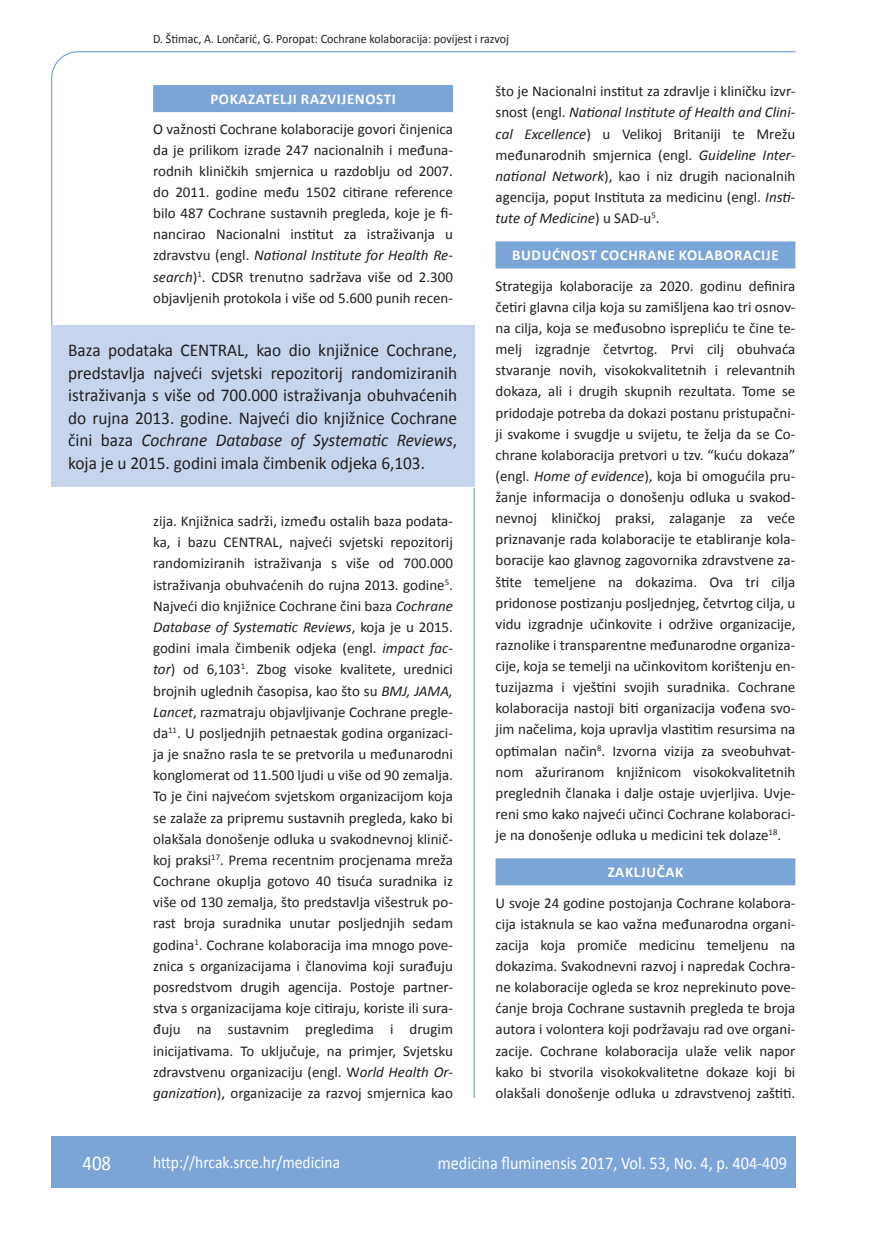
<style>
.page{position:relative;width:872px;height:1234px;background:#fff}
.page>*{position:absolute;margin:0;border:0;box-sizing:border-box;transform-origin:0 0}
.t1{font:21px "Calibri";color:#fff;scale:.9 1}
.t2{font:18px/22.5px "Calibri";color:#231f20;text-align:justify;scale:.96 1}
.t3{font:18px "Calibri";color:#fff;scale:.9 1}
.t4{font:17.25px "Calibri";color:#fff;scale:.9 1}
.t5{font:15px/21.1px "Calibri";color:#231f20;text-align:justify}
.t6{font:700 15px "Calibri";letter-spacing:.04em;color:#fff}
.t7{font:12.75px "Calibri";color:#231f20;scale:.94 1}
.s1{font-style:italic}
</style>
<div class="page">
<svg style="left:51px;top:51px;width:745px;height:275px"></svg>
<hr style="left:473px;top:488px;width:2px;height:609px;background:#7ca5d7">
<div style="left:51px;top:1135px;width:744px;height:51px;background:#7ca5d7"></div>
<div style="left:153px;top:85px;width:300px;height:27px;background:#7ca5d7"></div>
<div style="left:495px;top:241px;width:300px;height:27px;background:#7ca5d7"></div>
<div style="left:495px;top:858px;width:300px;height:27px;background:#7ca5d7"></div>
<div style="left:51px;top:325px;width:423px;height:162px;background:#c6d5ec"></div>
<p class="t7" style="left:153px;top:30px;width:380px">D. Štimac, A. Lončarić, G. Poropat: Cochrane kolaboracija: povijest i razvoj</p>
<p class="t6" style="left:210px;top:90px;width:187px">POKAZATELJI RAZVIJENOSTI</p>
<p class="t5" style="left:153px;top:118px;width:301px">O važnosti Cochrane kolaboracije govori činjenica da je prilikom izrade 247 nacionalnih i međuna&shy;rodnih kliničkih smjernica u razdoblju od 2007. do 2011. godine među 1502 citirane reference bilo 487 Cochrane sustavnih pregleda, koje je fi&shy;nancirao Nacionalni institut za istraživanja u zdravstvu (engl. <span class="s1">National Institute for Health Re&shy;search</span>)<sup>1</sup>. CDSR trenutno sadržava više od 2.300 objavljenih protokola i više od 5.600 punih recen-</p>
<p class="t2" style="left:68px;top:338px;width:407px">Baza podataka CENTRAL, kao dio knjižnice Cochrane, predstavlja najveći svjetski repozitorij randomiziranih istraživanja s više od 700.000 istraživanja obuhvaćenih do rujna 2013. godine. Najveći dio knjižnice Cochrane čini baza <span class="s1">Cochrane Database of Systematic Reviews</span>, koja je u 2015. godini imala čimbenik odjeka 6,103.</p>
<p class="t5" style="left:153px;top:509px;width:301px">zija. Knjižnica sadrži, između ostalih baza podata&shy;ka, i bazu CENTRAL, najveći svjetski repozitorij randomiziranih istraživanja s više od 700.000 istraživanja obuhvaćenih do rujna 2013. godine<sup>5</sup>.<br>Najveći dio knjižnice Cochrane čini baza <span class="s1">Cochrane Database of Systematic Reviews</span>, koja je u 2015. godini imala čimbenik odjeka (engl. <span class="s1">impact fac&shy;tor</span>) od 6,103<sup>1</sup>. Zbog visoke kvalitete, urednici brojnih uglednih časopisa, kao što su <span class="s1">BMJ, JAMA, Lancet</span>, razmatraju objavljivanje Cochrane pregle&shy;da<sup>11</sup>. U posljednjih petnaestak godina organizaci&shy;ja je snažno rasla te se pretvorila u međunarodni konglomerat od 11.500 ljudi u više od 90 zemalja.<br>To je čini najvećom svjetskom organizacijom koja se zalaže za pripremu sustavnih pregleda, kako bi olakšala donošenje odluka u svakodnevnoj klinič&shy;koj praksi<sup>17</sup>. Prema recentnim procjenama mreža Cochrane okuplja gotovo 40 tisuća suradnika iz više od 130 zemalja, što predstavlja višestruk po&shy;rast broja suradnika unutar posljednjih sedam godina<sup>1</sup>. Cochrane kolaboracija ima mnogo pove&shy;znica s organizacijama i članovima koji surađuju posredstvom drugih agencija. Postoje partner&shy;stva s organizacijama koje citiraju, koriste ili sura&shy;đuju na sustavnim pregledima i drugim inicijativama. To uključuje, na primjer, Svjetsku zdravstvenu organizaciju (engl. W<span class="s1">orld Health Or&shy;ganization</span>), organizacije za razvoj smjernica kao</p>
<p class="t5" style="left:495px;top:80px;width:301px">što je Nacionalni institut za zdravlje i kliničku izvr&shy;snost (engl. <span class="s1">National Institute of Health and Clini&shy;cal Excellence</span>) u Velikoj Britaniji te Mrežu međunarodnih smjernica (engl. <span class="s1">Guideline Inter&shy;national Network</span>), kao i niz drugih nacionalnih agencija, poput Instituta za medicinu (engl. <span class="s1">Insti&shy;tute of Medicine</span>) u SAD-u<sup>5</sup>.</p>
<p class="t6" style="left:512px;top:246px;width:268px">BUDUĆNOST COCHRANE KOLABORACIJE</p>
<p class="t5" style="left:495px;top:274px;width:301px">Strategija kolaboracije za 2020. godinu definira četiri glavna cilja koja su zamišljena kao tri osnov&shy;na cilja, koja se međusobno isprepliću te čine te&shy;melj izgradnje četvrtog. Prvi cilj obuhvaća stvaranje novih, visokokvalitetnih i relevantnih dokaza, ali i drugih skupnih rezultata. Tome se pridodaje potreba da dokazi postanu pristupačni&shy;ji svakome i svugdje u svijetu, te želja da se Co&shy;chrane kolaboracija pretvori u tzv. “kuću dokaza” (engl. <span class="s1">Home of evidence</span>), koja bi omogućila pru&shy;žanje informacija o donošenju odluka u svakod&shy;nevnoj kliničkoj praksi, zalaganje za veće priznavanje rada kolaboracije te etabliranje kola&shy;boracije kao glavnog zagovornika zdravstvene za&shy;štite temeljene na dokazima. Ova tri cilja pridonose postizanju posljednjeg, četvrtog cilja, u vidu izgradnje učinkovite i održive organizacije, raznolike i transparentne međunarodne organiza&shy;cije, koja se temelji na učinkovitom korištenju en&shy;tuzijazma i vještini svojih suradnika. Cochrane kolaboracija nastoji biti organizacija vođena svo&shy;jim načelima, koja upravlja vlastitim resursima na optimalan način<sup>8</sup>. Izvorna vizija za sveobuhvat&shy;nom ažuriranom knjižnicom visokokvalitetnih preglednih članaka i dalje ostaje uvjerljiva. Uvje&shy;reni smo kako najveći učinci Cochrane kolaboraci&shy;je na donošenje odluka u medicini tek dolaze<sup>18</sup>.</p>
<p class="t6" style="left:607px;top:862px;width:77px">ZAKLJUČAK</p>
<p class="t5" style="left:495px;top:891px;width:301px">U svoje 24 godine postojanja Cochrane kolabora&shy;cija istaknula se kao važna međunarodna organi&shy;zacija koja promiče medicinu temeljenu na dokazima. Svakodnevni razvoj i napredak Cochra&shy;ne kolaboracije ogleda se kroz neprekinuto pove&shy;ćanje broja Cochrane sustavnih pregleda te broja autora i volontera koji podržavaju rad ove organi&shy;zacije. Cochrane kolaboracija ulaže velik napor kako bi stvorila visokokvalitetne dokaze koji bi olakšali donošenje odluka u zdravstvenoj zaštiti.</p>
<h1 class="t1" style="left:82px;top:1149px;width:33px">408</h1>
<p class="t4" style="left:153px;top:1150px;width:209px">http://hrcak.srce.hr/medicina</p>
<p class="t3" style="left:438px;top:1151px;width:389px">medicina fluminensis 2017, Vol. 53, No. 4, p. 404-409</p>
</div>
